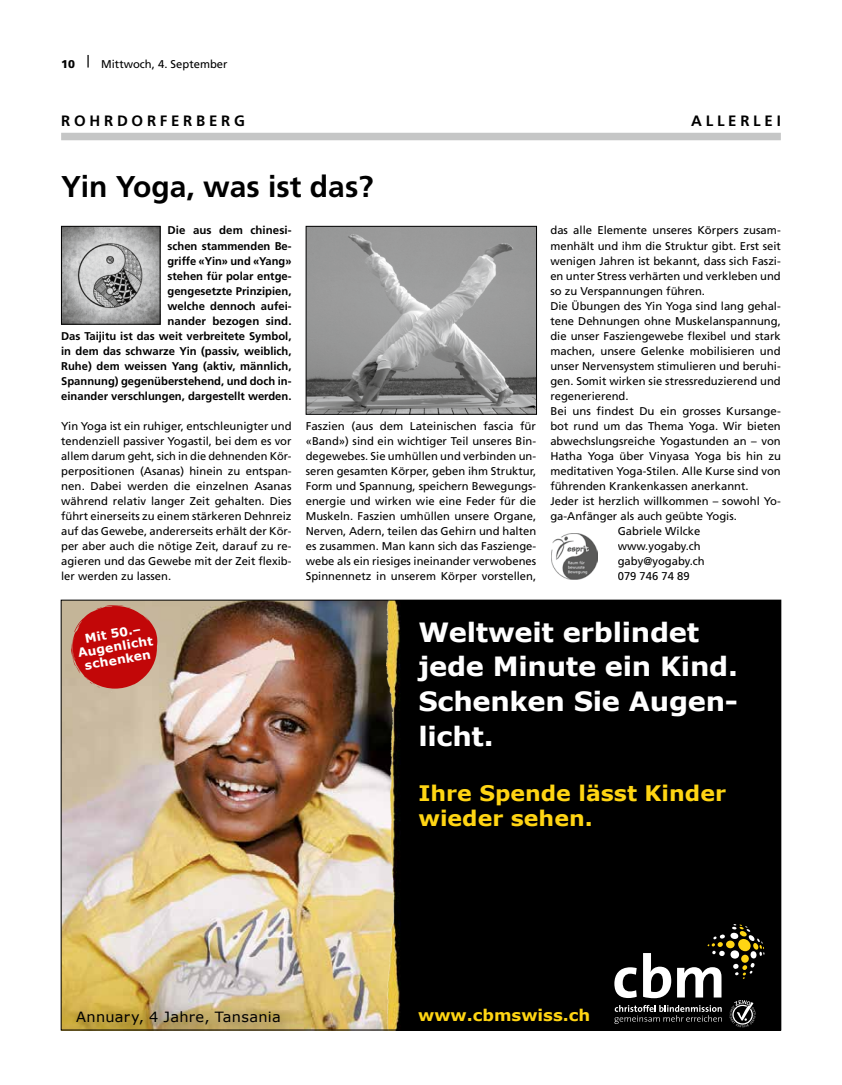
<style>
.page{position:relative;width:842px;height:1085px;background:#fff}
.page>*{position:absolute;margin:0;border:0;box-sizing:border-box;transform-origin:0 0}
.t1{font:700 30px "Frutiger LT Std";color:#000}
.t2{font:700 26.5px/34.8px "Verdana";letter-spacing:-.01em;color:#fff}
.t3{font:700 21.38px/25.4px "Verdana";color:#ffd513}
.t4{font:700 16px "Verdana";color:#ffd513}
.t5{font:700 15px "Frutiger LT Std";letter-spacing:.25em;color:#000}
.t6{font:14.12px "Verdana";letter-spacing:.015em;color:#000}
.t7{font:700 12.12px/13.2px "Verdana";color:#fff;text-align:center}
.t8{font:11.25px/15px "Frutiger LT Std";color:#000;text-align:justify}
.t9{font:700 11.25px/15px "Frutiger LT Std";color:#000;text-align:right}
.t10{font:900 11.25px "Frutiger LT Std";color:#000}
</style>
<div class="page">
<svg style="left:87px;top:55px;width:2px;height:13px"></svg>
<img style="left:551px;top:533px;width:46px;height:46px">
<img style="left:308px;top:228px;width:227px;height:184px">
<div style="left:306px;top:226px;width:231px;height:188px;border:1px solid #000"></div>
<img style="left:63px;top:228px;width:95px;height:94px">
<div style="left:61px;top:226px;width:99px;height:98px;border:1px solid #000"></div>
<div style="left:61px;top:133px;width:719px;height:7px;background:#c5c6c6"></div>
<img style="left:63px;top:601px;width:323px;height:427px">
<div style="left:67px;top:1001px;width:232px;height:28px;background:#000;opacity:.7"></div>
<div style="left:386px;top:601px;width:393px;height:427px;background:#000"></div>
<svg style="left:614px;top:923px;width:150px;height:104px;background:#33322e"></svg>
<svg style="left:68px;top:605px;width:89px;height:87px;background:#c33831"></svg>
<p class="t10" style="left:61px;top:57px;width:15px">10</p>
<p class="t8" style="left:101px;top:56px;width:128px">Mittwoch, 4. September</p>
<h3 class="t5" style="left:61px;top:112px;width:185px">ROHRDORFERBERG</h3>
<h3 class="t5" style="left:691px;top:112px;width:91px">ALLERLEI</h3>
<h1 class="t1" style="left:61px;top:169px;width:314px">Yin Yoga, was ist das?</h1>
<p class="t9" style="left:61px;top:223px;width:232px">Die aus dem chinesi-<br>schen stammenden Be-<br>griffe «Yin» und «Yang»<br>stehen für polar entge-<br>gengesetzte Prinzipien,<br>welche dennoch aufei-<br>nander bezogen sind.<br>Das Taijitu ist das weit verbreitete Symbol, in dem das schwarze Yin (passiv, weiblich,<br>Ruhe) dem weissen Yang (aktiv, männlich,<br>Spannung) gegenüberstehend, und doch in&shy;einander verschlungen, dargestellt werden.</p>
<p class="t8" style="left:61px;top:418px;width:232px">Yin Yoga ist ein ruhiger, entschleunigter und tendenziell passiver Yogastil, bei dem es vor allem darum geht, sich in die dehnenden Kör&shy;perpositionen (Asanas) hinein zu entspan&shy;nen. Dabei werden die einzelnen Asanas während relativ langer Zeit gehalten. Dies führt einerseits zu einem stärkeren Dehnreiz auf das Gewebe, andererseits erhält der Kör&shy;per aber auch die nötige Zeit, darauf zu re&shy;agieren und das Gewebe mit der Zeit flexib&shy;ler werden zu lassen.</p>
<p class="t8" style="left:306px;top:418px;width:232px">Faszien (aus dem Lateinischen fascia für «Band») sind ein wichtiger Teil unseres Bin&shy;degewebes. Sie umhüllen und verbinden un&shy;seren gesamten Körper, geben ihm Struktur, Form und Spannung, speichern Bewegungs&shy;energie und wirken wie eine Feder für die Muskeln. Faszien umhüllen unsere Organe, Nerven, Adern, teilen das Gehirn und halten es zusammen. Man kann sich das Faszienge&shy;webe als ein riesiges ineinander verwobenes Spinnennetz in unserem Körper vorstellen,</p>
<p class="t8" style="left:550px;top:223px;width:232px">das alle Elemente unseres Körpers zusam-</p>
<p class="t8" style="left:550px;top:238px;width:232px">menhält und ihm die Struktur gibt. Erst seit</p>
<p class="t8" style="left:550px;top:253px;width:232px">wenigen Jahren ist bekannt, dass sich Faszi-</p>
<p class="t8" style="left:550px;top:268px;width:232px">en unter Stress verhärten und verkleben und</p>
<p class="t8" style="left:550px;top:283px;width:156px">so zu Verspannungen führen.</p>
<p class="t8" style="left:550px;top:298px;width:232px">Die Übungen des Yin Yoga sind lang gehal-</p>
<p class="t8" style="left:550px;top:313px;width:232px">tene Dehnungen ohne Muskelanspannung,</p>
<p class="t8" style="left:550px;top:328px;width:232px">die unser Fasziengewebe flexibel und stark</p>
<p class="t8" style="left:550px;top:343px;width:232px">machen, unsere Gelenke mobilisieren und</p>
<p class="t8" style="left:550px;top:358px;width:232px">unser Nervensystem stimulieren und beruhi-</p>
<p class="t8" style="left:550px;top:373px;width:232px">gen. Somit wirken sie stressreduzierend und</p>
<p class="t8" style="left:550px;top:388px;width:80px">regenerierend.</p>
<p class="t8" style="left:550px;top:403px;width:232px">Bei uns findest Du ein grosses Kursange-</p>
<p class="t8" style="left:550px;top:418px;width:232px">bot rund um das Thema Yoga. Wir bieten</p>
<p class="t8" style="left:550px;top:433px;width:232px">abwechslungsreiche Yogastunden an – von</p>
<p class="t8" style="left:550px;top:448px;width:232px">Hatha Yoga über Vinyasa Yoga bis hin zu</p>
<p class="t8" style="left:550px;top:463px;width:232px">meditativen Yoga-Stilen. Alle Kurse sind von</p>
<p class="t8" style="left:550px;top:478px;width:200px">führenden Krankenkassen anerkannt.</p>
<p class="t8" style="left:550px;top:493px;width:232px">Jeder ist herzlich willkommen – sowohl Yo-</p>
<p class="t8" style="left:550px;top:508px;width:188px">ga-Anfänger als auch geübte Yogis.</p>
<p class="t8" style="left:617px;top:523px;width:84px">Gabriele Wilcke</p>
<p class="t8" style="left:617px;top:538px;width:84px">www.yogaby.ch</p>
<p class="t8" style="left:617px;top:553px;width:88px">gaby@yogaby.ch</p>
<p class="t8" style="left:617px;top:568px;width:73px">079 746 74 89</p>
<p class="t7" style="left:75px;top:633px;width:77px;rotate:-10deg">Mit 50.–<br>Augenlicht schenken</p>
<p class="t6" style="left:76px;top:1006px;width:206px">Annuary, 4 Jahre, Tansania</p>
<h2 class="t2" style="left:418px;top:614px;width:321px">Weltweit erblindet jede Minute ein Kind.<br>Schenken Sie Augen&shy;licht.</h2>
<h3 class="t3" style="left:418px;top:780px;width:309px">Ihre Spende lässt Kinder wieder sehen.</h3>
<h3 class="t4" style="left:418px;top:1004px;width:174px">www.cbmswiss.ch</h3>
</div>
